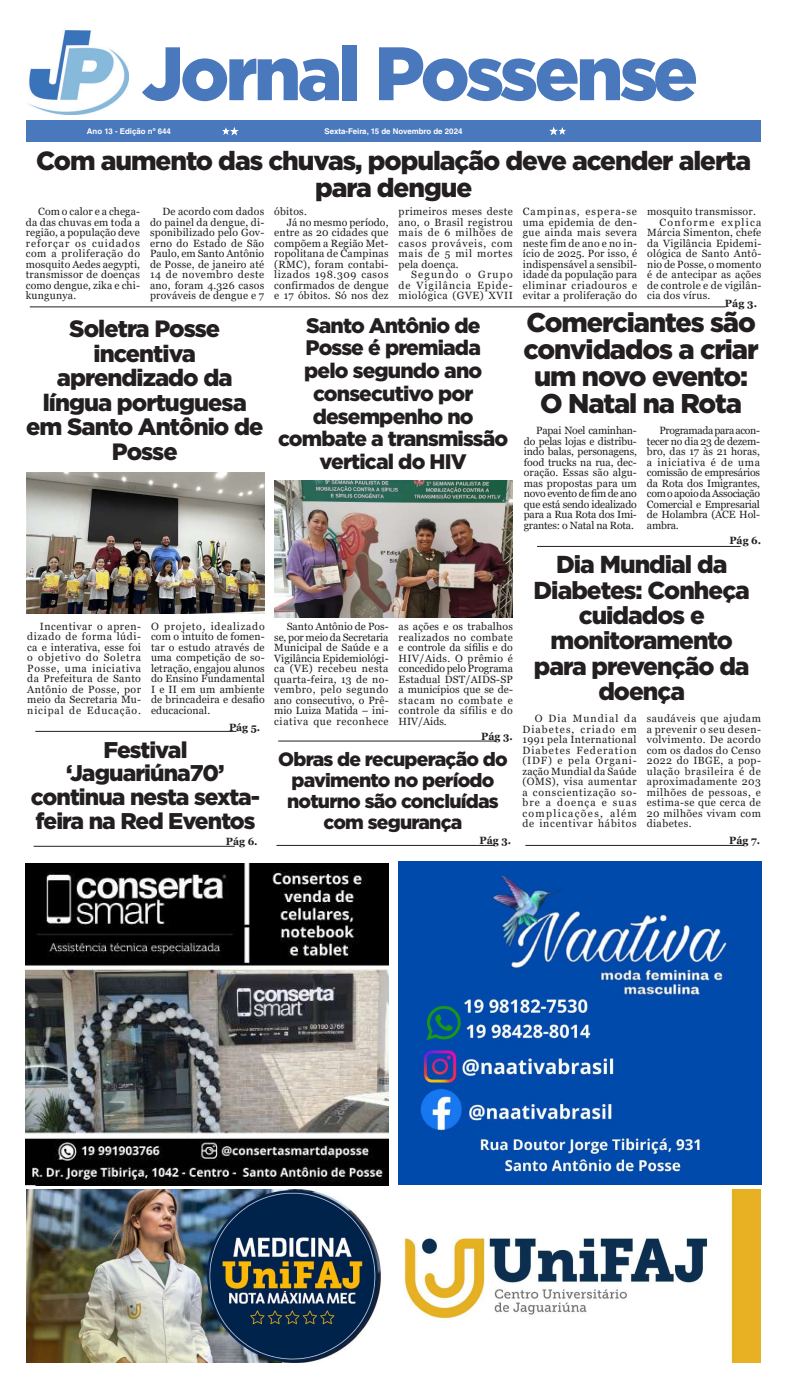
<style>
.page{position:relative;width:787px;height:1389px;background:#fff}
.page>*{position:absolute;margin:0;border:0;box-sizing:border-box;transform-origin:0 0}
.t1{font:900 75.51px "Gotham";letter-spacing:-.05em;color:#4a78bd}
.t2{font:900 27.12px/27.1px "Gotham";letter-spacing:-.04em;color:#231f20;text-align:center}
.t3{font:900 26.25px/26.2px "Gotham";letter-spacing:-.04em;color:#231f20;text-align:center}
.t4{font:900 24.5px/25.4px "Gotham";letter-spacing:-.04em;color:#231f20;text-align:center}
.t5{font:900 23.62px/24.5px "Gotham";letter-spacing:-.04em;color:#231f20;text-align:center}
.t6{font:900 22.75px/23.6px "Gotham";letter-spacing:-.04em;color:#231f20;text-align:center}
.t7{font:900 21px/22.8px "Gotham";letter-spacing:-.04em;color:#231f20;text-align:center}
.t8{font:900 19.25px/21px "Gotham";letter-spacing:-.04em;color:#231f20;text-align:center}
.t9{font:10.5px/10.5px "Georgia";letter-spacing:.02em;color:#231f20;text-align:justify}
.t10{font:700 10.5px "Georgia";color:#231f20}
.t11{font:10.5px "Georgia";letter-spacing:.055em;color:#231f20}
.t12{font:10.5px "Georgia";letter-spacing:.115em;color:#231f20}
.t13{font:700 7.88px "Helvetica LT Std";color:#fff}
</style>
<div class="page">
<div style="left:26px;top:121px;width:734px;height:21px;background:#4a78bd"></div>
<svg style="left:223px;top:127px;width:16px;height:9px"></svg>
<svg style="left:549px;top:127px;width:17px;height:8px"></svg>
<hr style="left:30px;top:307px;width:695px;height:1px;background:#231f20">
<hr style="left:537px;top:546px;width:203px;height:1px;background:#231f20">
<hr style="left:278px;top:741px;width:218px;height:1px;background:#231f20">
<hr style="left:276px;top:845px;width:219px;height:1px;background:#231f20">
<hr style="left:525px;top:845px;width:218px;height:1px;background:#231f20">
<hr style="left:35px;top:731px;width:201px;height:1px;background:#231f20">
<hr style="left:34px;top:846px;width:201px;height:1px;background:#231f20">
<img style="left:29px;top:30px;width:100px;height:85px">
<img style="left:27px;top:1189px;width:732px;height:173px">
<img style="left:398px;top:862px;width:362px;height:322px">
<img style="left:26px;top:863px;width:362px;height:322px">
<img style="left:274px;top:481px;width:238px;height:137px">
<img style="left:26px;top:472px;width:238px;height:142px">
<h1 class="t1" style="left:142px;top:30px;width:558px">Jornal Possense</h1>
<p class="t13" style="left:324px;top:126px;width:139px">Sexta-Feira, 15 de Novembro de 2024</p>
<p class="t13" style="left:87px;top:126px;width:86px">Ano 13 - Edição nº 644</p>
<h3 class="t3" style="left:36px;top:147px;width:716px">Com aumento das chuvas, população deve acender alerta para dengue</h3>
<p class="t9" style="left:26px;top:206px;width:116px;text-indent:12px">Com o calor e a chega&shy;da das chuvas em toda a região, a população deve reforçar os cuidados com a proliferação do mosquito Aedes aegypti, transmissor de doenças como dengue, zika e chi&shy;kungunya.</p>
<p class="t9" style="left:150px;top:206px;width:116px;text-indent:12px">De acordo com dados do painel da dengue, di&shy;sponibilizado pelo Gov&shy;erno do Estado de São Paulo, em Santo Antônio de Posse, de janeiro até 14 de novembro deste ano, foram 4.326 casos prováveis de dengue e 7</p>
<p class="t9" style="left:274px;top:206px;width:34px">óbitos.</p>
<p class="t9" style="left:286px;top:217px;width:103px">Já no mesmo período,</p>
<p class="t9" style="left:274px;top:227px;width:116px">entre as 20 cidades que</p>
<p class="t9" style="left:274px;top:238px;width:116px">compõem a Região Met-</p>
<p class="t9" style="left:274px;top:248px;width:116px">ropolitana de Campinas</p>
<p class="t9" style="left:274px;top:259px;width:116px">(RMC), foram contabi-</p>
<p class="t11" style="left:274px;top:268px;width:116px">lizados 198.309 casos</p>
<p class="t9" style="left:274px;top:280px;width:116px">confirmados de dengue</p>
<p class="t9" style="left:274px;top:290px;width:116px">e 17 óbitos. Só nos dez</p>
<p class="t9" style="left:398px;top:206px;width:116px">primeiros meses deste ano, o Brasil registrou mais de 6 milhões de casos prováveis, com mais de 5 mil mortes pela doença.</p>
<p class="t9" style="left:398px;top:269px;width:116px;text-indent:12px">Segundo o Grupo de Vigilância Epide&shy;miológica (GVE) XVII</p>
<p class="t9" style="left:522px;top:206px;width:116px">Campinas, espera-se uma epidemia de den&shy;gue ainda mais severa neste fim de ano e no in&shy;ício de 2025. Por isso, é indispensável a sensibil&shy;idade da população para eliminar criadouros e evitar a proliferação do</p>
<p class="t9" style="left:647px;top:206px;width:110px">mosquito transmissor.</p>
<p class="t12" style="left:659px;top:216px;width:103px">Conforme explica</p>
<p class="t9" style="left:647px;top:227px;width:116px">Márcia Simenton, chefe</p>
<p class="t9" style="left:647px;top:238px;width:116px">da Vigilância Epidemi-</p>
<p class="t9" style="left:647px;top:248px;width:116px">ológica de Santo Antô-</p>
<p class="t9" style="left:647px;top:259px;width:116px">nio de Posse, o momento</p>
<p class="t9" style="left:647px;top:269px;width:116px">é de antecipar as ações</p>
<p class="t9" style="left:647px;top:280px;width:116px">de controle e de vigilân-</p>
<p class="t9" style="left:647px;top:290px;width:65px">cia dos vírus.</p>
<p class="t10" style="left:724px;top:296px;width:34px">Pág 3.</p>
<h3 class="t5" style="left:26px;top:316px;width:238px">Soletra Posse incentiva aprendizado da língua portuguesa em Santo Antônio de<br>Posse</h3>
<p class="t9" style="left:27px;top:621px;width:115px;text-indent:12px">Incentivar o apren&shy;dizado de forma lúdi&shy;ca e interativa, esse foi o objetivo do Soletra Posse, uma iniciativa da Prefeitura de Santo Antônio de Posse, por meio da Secretaria Mu&shy;nicipal de Educação.</p>
<p class="t9" style="left:151px;top:621px;width:115px">O projeto, idealizado com o intuito de fomen&shy;tar o estudo através de uma competição de so&shy;letração, engajou alunos do Ensino Fundamental I e II em um ambiente de brincadeira e desafio educacional.</p>
<p class="t10" style="left:229px;top:720px;width:33px">Pág 5.</p>
<h3 class="t6" style="left:31px;top:737px;width:231px">Festival ‘Jaguariúna70’ continua nesta sexta&shy;feira na Red Eventos</h3>
<p class="t10" style="left:226px;top:835px;width:33px">Pág 6.</p>
<h3 class="t7" style="left:278px;top:313px;width:231px">Santo Antônio de<br>Posse é premiada<br>pelo segundo ano consecutivo por desempenho no combate a transmissão vertical do HIV</h3>
<h2 class="t2" style="left:523px;top:308px;width:237px">Comerciantes são convidados a criar um novo evento:<br>O Natal na Rota</h2>
<p class="t9" style="left:523px;top:426px;width:115px;text-indent:12px">Papai Noel caminhan&shy;do pelas lojas e distribu&shy;indo balas, personagens, food trucks na rua, dec&shy;oração. Essas são algu&shy;mas propostas para um novo evento de fim de ano que está sendo idealizado para a Rua Rota dos Imi&shy;grantes: o Natal na Rota.</p>
<p class="t9" style="left:646px;top:426px;width:115px;text-indent:12px">Programada para acon&shy;tecer no dia 23 de dezem&shy;bro, das 17 às 21 horas, a iniciativa é de uma comissão de empresários da Rota dos Imigrantes, com o apoio da Associação Comercial e Empresarial de Holambra (ACE Hol&shy;ambra.</p>
<p class="t9" style="left:274px;top:622px;width:116px;text-indent:12px">Santo Antônio de Pos&shy;se, por meio da Secretaria Municipal de Saúde e a Vigilância Epidemiológi&shy;ca (VE) recebeu nesta quarta-feira, 13 de no&shy;vembro, pelo segundo ano consecutivo, o Prê&shy;mio Luiza Matida – ini&shy;ciativa que reconhece</p>
<p class="t9" style="left:398px;top:622px;width:116px">as ações e os trabalhos realizados no combate e controle da sífilis e do HIV/Aids. O prêmio é concedido pelo Programa Estadual DST/AIDS-SP a municípios que se de&shy;stacam no combate e controle da sífilis e do HIV/Aids.</p>
<p class="t10" style="left:481px;top:729px;width:33px">Pág 3.</p>
<h3 class="t8" style="left:278px;top:748px;width:231px">Obras de recuperação do pavimento no período noturno são concluídas com segurança</h3>
<p class="t10" style="left:729px;top:534px;width:33px">Pág 6.</p>
<h3 class="t4" style="left:533px;top:551px;width:218px">Dia Mundial da<br>Diabetes: Conheça cuidados e monitoramento para prevenção da doença</h3>
<p class="t9" style="left:522px;top:714px;width:116px;text-indent:12px">O Dia Mundial da Diabetes, criado em 1991 pela International Diabetes Federation (IDF) e pela Organi&shy;zação Mundial da Saúde (OMS), visa aumentar a conscientização so&shy;bre a doença e suas complicações, além de incentivar hábitos</p>
<p class="t9" style="left:646px;top:714px;width:116px">saudáveis que ajudam a prevenir o seu desen&shy;volvimento. De acordo com os dados do Censo 2022 do IBGE, a pop&shy;ulação brasileira é de aproximadamente 203 milhões de pessoas, e estima-se que cerca de 20 milhões vivam com diabetes.</p>
<p class="t10" style="left:479px;top:834px;width:33px">Pág 3.</p>
<p class="t10" style="left:729px;top:834px;width:32px">Pág 7.</p>
</div>
